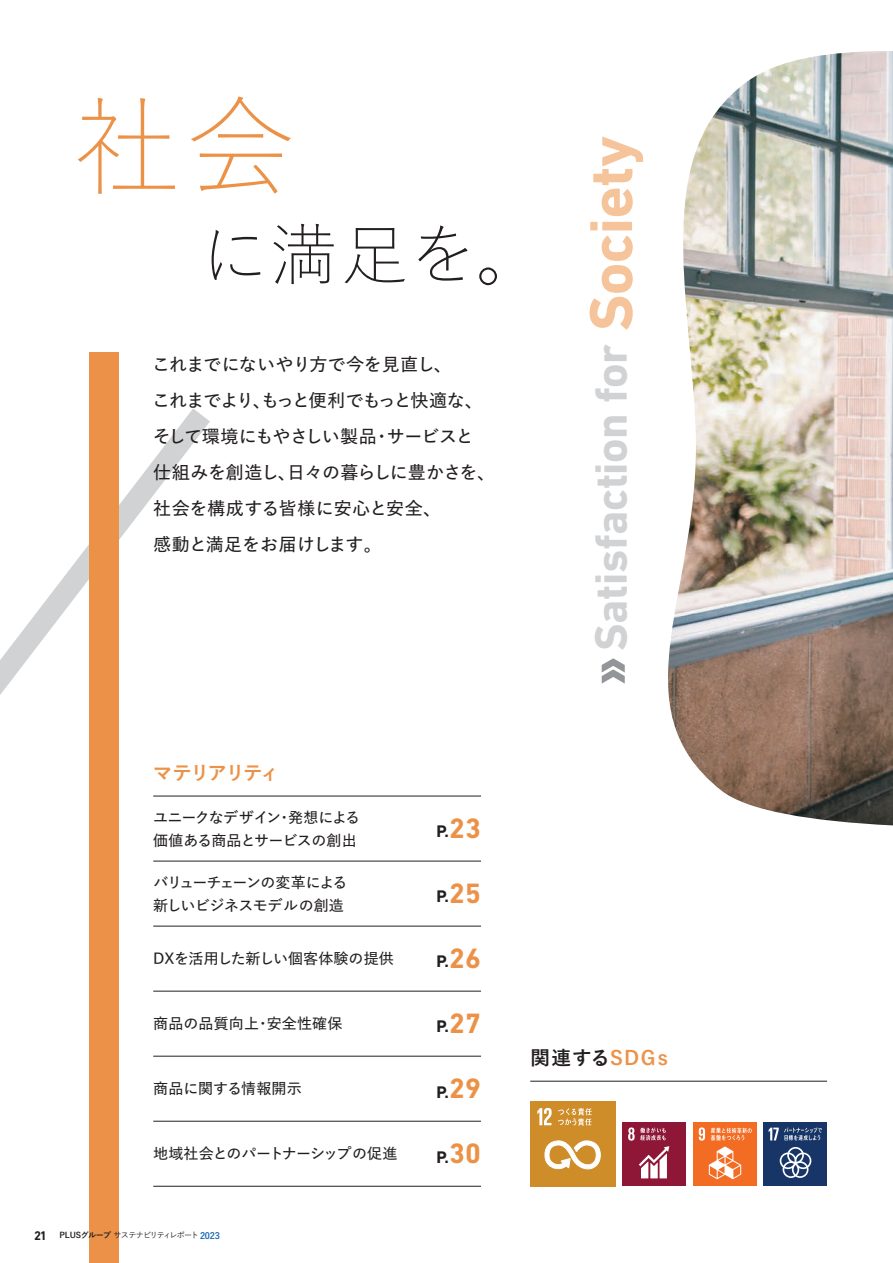
<style>
.page{position:relative;width:893px;height:1263px;background:#fff}
.page>*{position:absolute;margin:0;border:0;box-sizing:border-box;transform-origin:0 0}
.t1{font:300 106.5px "Yu Go Pr 6 N";color:#ec9248}
.t2{font:300 67.5px "Yu Go Pr 6 N";color:#231f20}
.t3{font:700 46.2px "DIN Next LT Pro";letter-spacing:-.01em;color:#d1d2d4}
.本文{font:700 19.5px "Yu Go Pr 6 N";letter-spacing:.065em;color:#231f20}
.本文-2{font:700 19.5px "Yu Go Pr 6 N";letter-spacing:-.09em;color:#ec9248}
.t4{font:600 18px "Yu Go Pr 6 N";letter-spacing:-.025em;color:#231f20}
.t5{font:600 18px "Yu Go Pr 6 N";letter-spacing:-.06em;color:#231f20}
.t6{font:600 18px "Yu Go Pr 6 N";letter-spacing:.01em;color:#231f20}
.t7{font:700 17.1px "DIN Next LT Pro";color:#231f20}
.t8{font:600 15px "Yu Go Pr 6 N";letter-spacing:-.02em;color:#231f20}
.t9{font:600 15px "Yu Go Pr 6 N";color:#231f20}
.t10{font:600 15px "Yu Go Pr 6 N";letter-spacing:-.04em;color:#231f20}
.t11{font:600 15px "Yu Go Pr 6 N";letter-spacing:-.045em;color:#231f20}
.t12{font:600 15px "Yu Go Pr 6 N";letter-spacing:-.095em;color:#231f20}
.t13{font:600 15px "Yu Go Pr 6 N";letter-spacing:.01em;color:#231f20}
.t14{font:600 15px "Yu Go Pr 6 N";letter-spacing:.005em;color:#231f20}
.t15{font:500 8.1px "Yu Go Pr 6 N";letter-spacing:-.11em;color:#231f20}
.s1{font-size:61.5px;color:#f6c49a}
.s2{font-family:"DIN Next LT Pro";font-weight:700;font-size:12.75px}
.s3{font-weight:700}
.s4{font-weight:700;font-size:9px;color:#1768b4}
.s5{font-size:28.5px;color:#ec9248}
.s6{color:#ec9248}
</style>
<div class="page">
<img style="left:668px;top:51px;width:225px;height:774px">
<svg style="left:0;top:408px;width:210px;height:287px"></svg>
<svg style="left:602px;top:658px;width:23px;height:26px"></svg>
<hr style="left:153px;top:861px;width:328px;height:1px;background:#231f20">
<hr style="left:153px;top:796px;width:328px;height:1px;background:#231f20">
<hr style="left:153px;top:926px;width:328px;height:1px;background:#231f20">
<hr style="left:153px;top:991px;width:328px;height:1px;background:#231f20">
<hr style="left:153px;top:1056px;width:328px;height:1px;background:#231f20">
<hr style="left:153px;top:1121px;width:328px;height:1px;background:#231f20">
<hr style="left:153px;top:1186px;width:328px;height:1px;background:#231f20">
<div style="left:89px;top:352px;width:30px;height:911px;background:#ec9248"></div>
<div style="left:693px;top:1122px;width:63px;height:64px;background:#f36c24"></div>
<svg style="left:709px;top:1146px;width:32px;height:33px"></svg>
<svg style="left:699px;top:1127px;width:6px;height:13px"></svg>
<svg style="left:711px;top:1127px;width:41px;height:13px"></svg>
<div style="left:622px;top:1122px;width:64px;height:64px;background:#8e1737"></div>
<svg style="left:628px;top:1127px;width:41px;height:51px"></svg>
<div style="left:530px;top:1101px;width:86px;height:85px;background:#cf8d29"></div>
<svg style="left:545px;top:1140px;width:55px;height:30px"></svg>
<svg style="left:537px;top:1108px;width:15px;height:17px"></svg>
<svg style="left:558px;top:1108px;width:34px;height:17px"></svg>
<div style="left:763px;top:1122px;width:64px;height:64px;background:#183567"></div>
<svg style="left:780px;top:1147px;width:31px;height:31px"></svg>
<svg style="left:769px;top:1127px;width:53px;height:13px"></svg>
<hr style="left:530px;top:1081px;width:297px;height:1px;background:#231f20">
<p class="t1" style="left:74px;top:48px;width:221px">社会</p>
<p class="t2" style="left:201px;top:192px;width:344px">に満足を。</p>
<p class="t4" style="left:152px;top:348px;width:301px">これまでにないやり方で今を見直し、</p>
<p class="t5" style="left:152px;top:384px;width:332px">これまでより、もっと便利でもっと快適な、</p>
<p class="t4" style="left:153px;top:420px;width:323px">そして環境にもやさしい製品・サービスと</p>
<p class="t4" style="left:153px;top:456px;width:343px">仕組みを創造し、日々の暮らしに豊かさを、</p>
<p class="t6" style="left:153px;top:492px;width:290px">社会を構成する皆様に安心と安全、</p>
<p class="t4" style="left:153px;top:528px;width:230px">感動と満足をお届けします。</p>
<p class="t3" style="left:584px;top:650px;width:516px;rotate:-90deg">Satisfaction for <span class="s1">Society</span></p>
<p class="本文-2" style="left:153px;top:762px;width:128px">マテリアリティ</p>
<p class="t11" style="left:153px;top:803px;width:208px">ユニークなデザイン・発想による</p>
<p class="t8" style="left:153px;top:826px;width:205px">価値ある商品とサービスの創出</p>
<p class="t12" style="left:153px;top:868px;width:196px">バリューチェーンの変革による</p>
<p class="t8" style="left:153px;top:891px;width:192px">新しいビジネスモデルの創造</p>
<p class="t9" style="left:153px;top:945px;width:242px">DXを活用した新しい個客体験の提供</p>
<p class="t13" style="left:153px;top:1010px;width:191px">商品の品質向上・安全性確保</p>
<p class="t14" style="left:153px;top:1075px;width:150px">商品に関する情報開示</p>
<p class="t10" style="left:153px;top:1140px;width:246px">地域社会とのパートナーシップの促進</p>
<p class="t15" style="left:34px;top:1228px;width:188px"><span class="s2">21</span> <span class="s3">PLUSグループ</span> サステナビリティレポート <span class="s4">2023</span></p>
<p class="t7" style="left:436px;top:821px;width:46px">P.<span class="s5">23</span></p>
<p class="t7" style="left:436px;top:886px;width:46px">P.<span class="s5">25</span></p>
<p class="t7" style="left:436px;top:952px;width:46px">P.<span class="s5">26</span></p>
<p class="t7" style="left:436px;top:1017px;width:46px">P.<span class="s5">27</span></p>
<p class="t7" style="left:436px;top:1082px;width:46px">P.<span class="s5">29</span></p>
<p class="t7" style="left:436px;top:1147px;width:46px">P.<span class="s5">30</span></p>
<p class="本文" style="left:530px;top:1046px;width:144px">関連する<span class="s6">SDGｓ</span></p>
</div>
